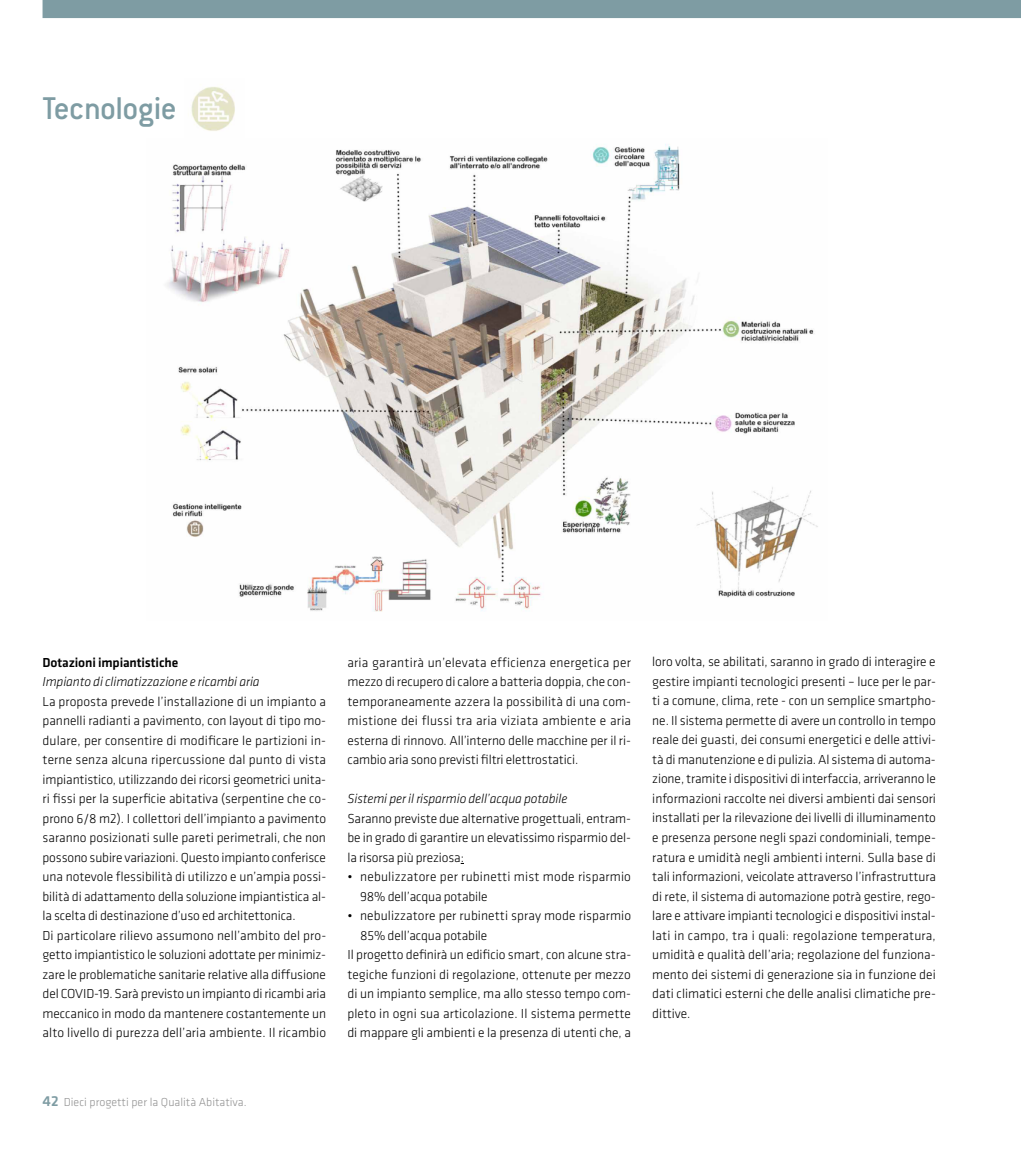
<style>
.page{position:relative;width:1021px;height:1149px;background:#fff}
.page>*{position:absolute;margin:0;border:0;box-sizing:border-box;transform-origin:0 0}
.t1{font:500 34.5px "Conduit ITC";letter-spacing:-.015em;color:#7e9ca3}
.t2{font:300 13.5px/19.5px "Klavika";color:#000;text-align:justify}
.t3{font:italic 300 13.5px "Klavika";letter-spacing:-.01em;color:#000}
.t4{font:500 13.5px "Klavika";letter-spacing:-.01em;color:#000}
.t5{font:300 12px "Klavika";color:#939393}
.s1{font-weight:500;font-size:15px;color:#7e9ca3}
</style>
<div class="page">
<div style="left:43px;top:0;width:977px;height:18px;background:#7e9ca3"></div>
<img style="left:167px;top:144px;width:651px;height:468px">
<img style="left:191px;top:87px;width:44px;height:44px">
<h1 class="t1" style="left:43px;top:97px;width:135px">Tecnologie</h1>
<p class="t4" style="left:43px;top:656px;width:137px">Dotazioni impiantistiche</p>
<p class="t3" style="left:43px;top:675px;width:219px">Impianto di climatizzazione e ricambi aria</p>
<p class="t2" style="left:43px;top:691px;width:285px;text-align:left">La proposta prevede l’installazione di un impianto a pannelli radianti a pavimento, con layout di tipo mo&shy;dulare, per consentire di modificare le partizioni in&shy;terne senza alcuna ripercussione dal punto di vista impiantistico, utilizzando dei ricorsi geometrici unita&shy;ri fissi per la superficie abitativa (serpentine che co&shy;prono 6/8 m2). I collettori dell’impianto a pavimento saranno posizionati sulle pareti perimetrali, che non possono subire variazioni. Questo impianto conferisce una notevole flessibilità di utilizzo e un’ampia possi&shy;bilità di adattamento della soluzione impiantistica al&shy;la scelta di destinazione d’uso ed architettonica.<br>Di particolare rilievo assumono nell’ambito del pro&shy;getto impiantistico le soluzioni adottate per minimiz&shy;zare le problematiche sanitarie relative alla diffusione del COVID-19. Sarà previsto un impianto di ricambi aria meccanico in modo da mantenere costantemente un alto livello di purezza dell’aria ambiente. Il ricambio</p>
<p class="t2" style="left:347px;top:652px;width:285px">aria garantirà un’elevata efficienza energetica per mezzo di recupero di calore a batteria doppia, che con&shy;temporaneamente azzera la possibilità di una com&shy;mistione dei flussi tra aria viziata ambiente e aria esterna di rinnovo. All’interno delle macchine per il ri&shy;cambio aria sono previsti filtri elettrostatici.</p>
<p class="t3" style="left:347px;top:792px;width:221px">Sistemi per il risparmio dell’acqua potabile</p>
<p class="t2" style="left:347px;top:808px;width:285px">Saranno previste due alternative progettuali, entram&shy;be in grado di garantire un elevatissimo risparmio del&shy;la risorsa più preziosa:</p>
<p class="t2" style="left:360px;top:866px;width:272px;text-indent:-13px">• nebulizzatore per rubinetti mist mode risparmio<br>98% dell’acqua potabile</p>
<p class="t2" style="left:347px;top:905px;width:285px">• nebulizzatore per rubinetti spray mode risparmio</p>
<p class="t2" style="left:360px;top:925px;width:129px">85% dell’acqua potabile</p>
<p class="t2" style="left:347px;top:944px;width:285px">Il progetto definirà un edificio smart, con alcune stra-</p>
<p class="t2" style="left:347px;top:964px;width:285px">tegiche funzioni di regolazione, ottenute per mezzo</p>
<p class="t2" style="left:347px;top:983px;width:285px">di un impianto semplice, ma allo stesso tempo com-</p>
<p class="t2" style="left:347px;top:1003px;width:285px">pleto in ogni sua articolazione. Il sistema permette</p>
<p class="t2" style="left:347px;top:1022px;width:285px">di mappare gli ambienti e la presenza di utenti che, a</p>
<p class="t2" style="left:652px;top:652px;width:285px">loro volta, se abilitati, saranno in grado di interagire e gestire impianti tecnologici presenti – luce per le par&shy;ti a comune, clima, rete - con un semplice smartpho&shy;ne. Il sistema permette di avere un controllo in tempo reale dei guasti, dei consumi energetici e delle attivi&shy;tà di manutenzione e di pulizia. Al sistema di automa&shy;zione, tramite i dispositivi di interfaccia, arriveranno le informazioni raccolte nei diversi ambienti dai sensori installati per la rilevazione dei livelli di illuminamento e presenza persone negli spazi condominiali, tempe&shy;ratura e umidità negli ambienti interni. Sulla base di tali informazioni, veicolate attraverso l’infrastruttura di rete, il sistema di automazione potrà gestire, rego&shy;lare e attivare impianti tecnologici e dispositivi instal&shy;lati in campo, tra i quali: regolazione temperatura, umidità e qualità dell’aria; regolazione del funziona&shy;mento dei sistemi di generazione sia in funzione dei dati climatici esterni che delle analisi climatiche pre&shy;dittive.</p>
<p class="t5" style="left:43px;top:1097px;width:205px"><span class="s1">42</span> Dieci progetti per la Qualità Abitativa.</p>
</div>
